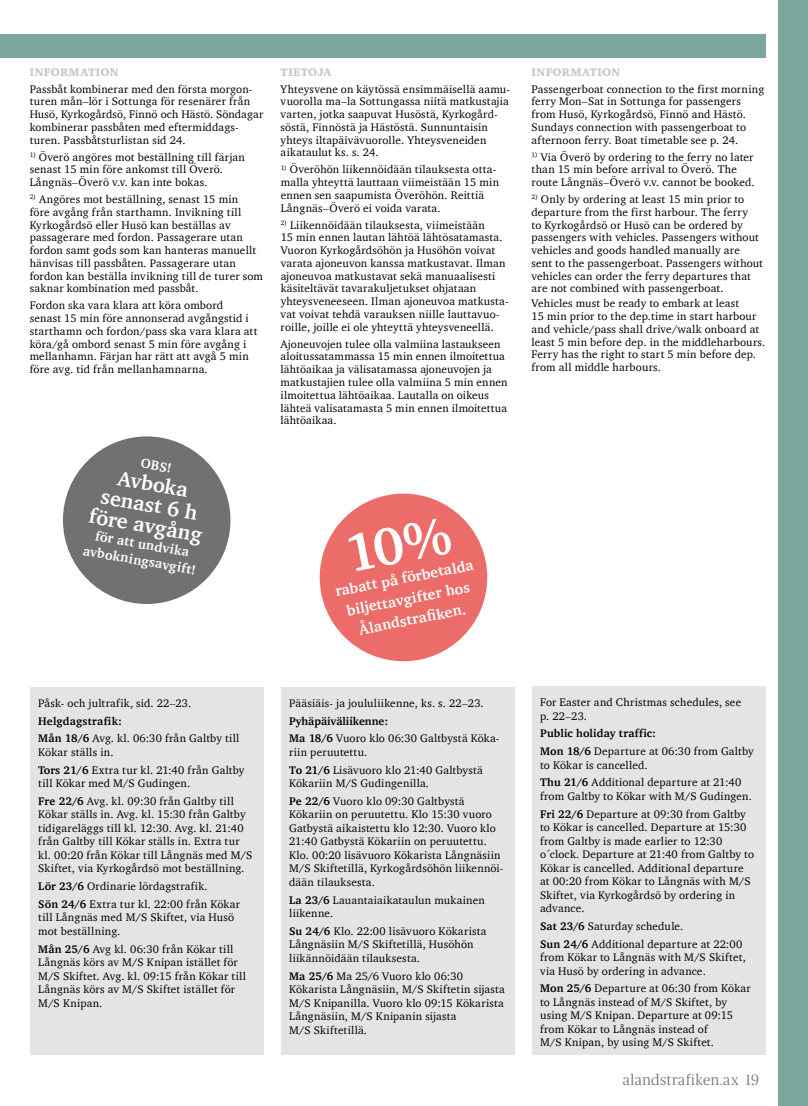
<style>
.page{position:relative;width:808px;height:1106px;background:#fff}
.page>*{position:absolute;margin:0;border:0;box-sizing:border-box;transform-origin:0 0}
.t1{font:700 21px/21px "Charter";color:#fff;text-align:center}
.t2{font:700 15px/21px "Charter";color:#fff;text-align:center}
.t3{font:300 15px "Publico Headline";letter-spacing:.045em;color:#707172}
.t4{font:700 13.5px/16.5px "Charter";color:#fff;text-align:center}
.t5{font:11.25px/12.8px "Charter";letter-spacing:.015em;color:#000}
.t6{font:700 11.25px/17.7px "Charter";letter-spacing:.015em;color:#000}
.t7{font:900 11.25px "Charter";letter-spacing:.02em;color:#c6c7c8}
.s1{font-weight:700}
.s2{font-weight:400}
</style>
<div class="page">
<div style="left:778px;top:0;width:30px;height:1106px;background:#7ca79e"></div>
<div style="left:0;top:34px;width:765px;height:23px;background:#7ca79e"></div>
<div style="left:281px;top:687px;width:233px;height:367px;background:#e3e4e4"></div>
<div style="left:531px;top:686px;width:234px;height:368px;background:#e3e4e4"></div>
<div style="left:30px;top:687px;width:234px;height:367px;background:#e3e4e4"></div>
<div style="left:63px;top:436px;width:167px;height:168px;background:#707172;border-radius:50%"></div>
<div style="left:320px;top:493px;width:167px;height:168px;background:#eb6c68;border-radius:50%"></div>
<p class="t7" style="left:30px;top:65px;width:90px">INFORMATION</p>
<p class="t5" style="left:30px;top:82px;width:235px">Passbåt kombinerar med den första morgon&shy;turen mån–lör i Sottunga för resenärer från Husö, Kyrkogårdsö, Finnö och Hästö. Söndagar kombinerar passbåten med eftermiddags&shy;turen. Passbåtsturlistan sid 24.</p>
<p class="t5" style="left:30px;top:150px;width:217px"><sup>1)</sup> Överö angöres mot beställning till färjan senast 15 min före ankomst till Överö.<br>Långnäs–Överö v.v. kan inte bokas.</p>
<p class="t5" style="left:30px;top:193px;width:235px"><sup>2)</sup> Angöres mot beställning, senast 15 min<br>före avgång från starthamn. Invikning till Kyrkogårdsö eller Husö kan beställas av passagerare med fordon. Passagerare utan fordon samt gods som kan hanteras manuellt hänvisas till passbåten. Passagerare utan fordon kan beställa invikning till de turer som saknar kombination med passbåt.</p>
<p class="t5" style="left:30px;top:299px;width:229px">Fordon ska vara klara att köra ombord<br>senast 15 min före annonserad avgångstid i starthamn och fordon/pass ska vara klara att köra/gå ombord senast 5 min före avgång i mellanhamn. Färjan har rätt att avgå 5 min före avg. tid från mellanhamnarna.</p>
<p class="t4" style="left:142px;top:454px;width:32px;rotate:10deg">OBS!</p>
<h1 class="t1" style="left:99px;top:463px;width:116px;rotate:10deg">Avboka senast 6 h före avgång</h1>
<p class="t4" style="left:87px;top:525px;width:116px;rotate:10deg">för att undvika avbokningsavgift!</p>
<p class="t7" style="left:281px;top:65px;width:52px">TIETOJA</p>
<p class="t5" style="left:281px;top:82px;width:231px">Yhteysvene on käytössä ensimmäisellä aamu&shy;vuorolla ma–la Sottungassa niitä matkustajia varten, jotka saapuvat Husöstä, Kyrkogård&shy;söstä, Finnöstä ja Hästöstä. Sunnuntaisin yhteys iltapäivävuorolle. Yhteysveneiden aikataulut ks. s. 24.</p>
<p class="t5" style="left:281px;top:163px;width:220px"><sup>1)</sup> Överöhön liikennöidään tilauksesta otta&shy;malla yhteyttä lauttaan viimeistään 15 min ennen sen saapumista Överöhön. Reittiä Långnäs–Överö ei voida varata.</p>
<p class="t5" style="left:281px;top:218px;width:229px"><sup>2)</sup> Liikennöidään tilauksesta, viimeistään<br>15 min ennen lautan lähtöä lähtösatamasta.<br>Vuoron Kyrkogårdsöhön ja Husöhön voivat varata ajoneuvon kanssa matkustavat. Ilman ajoneuvoa matkustavat sekä manuaalisesti käsiteltävät tavarakuljetukset ohjataan yhteysveneeseen. Ilman ajoneuvoa matkusta&shy;vat voivat tehdä varauksen niille lauttavuo&shy;roille, joille ei ole yhteyttä yhteysveneellä.</p>
<p class="t5" style="left:281px;top:337px;width:228px">Ajoneuvojen tulee olla valmiina lastaukseen aloitussatammassa 15 min ennen ilmoitettua lähtöaikaa ja välisatamassa ajoneuvojen ja matkustajien tulee olla valmiina 5 min ennen ilmoitettua lähtöaikaa. Lautalla on oikeus lähteä valisatamasta 5 min ennen ilmoitettua lähtöaikaa.</p>
<h2 class="t2" style="left:333px;top:581px;width:142px;rotate:-11deg">rabatt på förbetalda biljettavgifter hos<br>Ålandstrafiken.</h2>
<p class="t7" style="left:531px;top:65px;width:90px">INFORMATION</p>
<p class="t5" style="left:531px;top:82px;width:234px">Passengerboat connection to the first morning ferry Mon–Sat in Sottunga for passengers from Husö, Kyrkogårdsö, Finnö and Hästö.<br>Sundays connection with passengerboat to afternoon ferry. Boat timetable see p. 24.</p>
<p class="t5" style="left:531px;top:150px;width:225px"><sup>1)</sup> Via Överö by ordering to the ferry no later than 15 min before arrival to Överö. The route Långnäs–Överö v.v. cannot be booked.</p>
<p class="t5" style="left:531px;top:193px;width:233px"><sup>2)</sup> Only by ordering at least 15 min prior to departure from the first harbour. The ferry<br>to Kyrkogårdsö or Husö can be ordered by passengers with vehicles. Passengers without vehicles and goods handled manually are sent to the passengerboat. Passengers without vehicles can order the ferry departures that are not combined with passengerboat.</p>
<p class="t5" style="left:531px;top:297px;width:235px">Vehicles must be ready to embark at least<br>15 min prior to the dep.time in start harbour and vehicle/pass shall drive/walk onboard at least 5 min before dep. in the middleharbours.<br>Ferry has the right to start 5 min before dep. from all middle harbours.</p>
<p class="t5" style="left:38px;top:696px;width:155px">Påsk- och jultrafik, sid. 22–23.</p>
<p class="t5" style="left:38px;top:711px;width:203px;line-height:17.7px"><span class="s1">Helgdagstrafik:<br>Mån 18/6</span> Avg. kl. 06:30 från Galtby till</p>
<p class="t5" style="left:38px;top:743px;width:208px;line-height:17.7px">Kökar ställs in.<br><span class="s1">Tors 21/6</span> Extra tur kl. 21:40 från Galtby</p>
<p class="t5" style="left:38px;top:774px;width:197px;line-height:17.7px">till Kökar med M/S Gudingen.<br><span class="s1">Fre 22/6</span> Avg. kl. 09:30 från Galtby till</p>
<p class="t5" style="left:38px;top:807px;width:216px;line-height:13.5px">Kökar ställs in. Avg. kl. 15:30 från Galtby tidigareläggs till kl. 12:30. Avg. kl. 21:40 från Galtby till Kökar ställs in. Extra tur kl. 00:20 från Kökar till Långnäs med M/S Skiftet, via Kyrkogårdsö mot beställning.</p>
<p class="t5" style="left:38px;top:877px;width:203px;line-height:17.7px"><span class="s1">Lör 23/6</span> Ordinarie lördagstrafik.<br><span class="s1">Sön 24/6</span> Extra tur kl. 22:00 från Kökar</p>
<p class="t5" style="left:38px;top:910px;width:197px;line-height:13.5px">till Långnäs med M/S Skiftet, via Husö mot beställning.</p>
<p class="t5" style="left:38px;top:942px;width:209px;line-height:13.5px"><span class="s1">Mån 25/6</span> Avg kl. 06:30 från Kökar till Långnäs körs av M/S Knipan istället för M/S Skiftet. Avg. kl. 09:15 från Kökar till Långnäs körs av M/S Skiftet istället för M/S Knipan.</p>
<p class="t5" style="left:289px;top:696px;width:196px">Pääsiäis- ja joululiikenne, ks. s. 22–23.</p>
<p class="t5" style="left:289px;top:711px;width:212px;line-height:17.7px"><span class="s1">Pyhäpäiväliikenne:<br>Ma 18/6</span> Vuoro klo 06:30 Galtbystä Köka-</p>
<p class="t5" style="left:289px;top:743px;width:195px;line-height:17.7px">riin peruutettu.<br><span class="s1">To 21/6</span> Lisävuoro klo 21:40 Galtbystä</p>
<p class="t5" style="left:289px;top:774px;width:177px;line-height:17.7px">Kökariin M/S Gudingenilla.<br><span class="s1">Pe 22/6</span> Vuoro klo 09:30 Galtbystä</p>
<p class="t5" style="left:289px;top:807px;width:216px;line-height:13.5px">Kökariin on peruutettu. Klo 15:30 vuoro Gatbystä aikaistettu klo 12:30. Vuoro klo 21:40 Gatbystä Kökariin on peruutettu.<br>Klo. 00:20 lisävuoro Kökarista Långnäsiin M/S Skiftetillä, Kyrkogårdsöhön liikennöi&shy;dään tilauksesta.</p>
<p class="t5" style="left:289px;top:893px;width:197px;line-height:13.5px"><span class="s1">La 23/6</span> Lauantaiaikataulun mukainen liikenne.</p>
<p class="t5" style="left:289px;top:924px;width:199px;line-height:13.5px"><span class="s1">Su 24/6</span> Klo. 22:00 lisävuoro Kökarista<br>Långnäsiin M/S Skiftetillä, Husöhön liikännöidään tilauksesta.</p>
<p class="t5" style="left:289px;top:969px;width:217px;line-height:13.5px"><span class="s1">Ma 25/6</span> Ma 25/6 Vuoro klo 06:30<br>Kökarista Långnäsiin, M/S Skiftetin sijasta M/S Knipanilla. Vuoro klo 09:15 Kökarista Långnäsiin, M/S Knipanin sijasta<br>M/S Skiftetillä.</p>
<p class="t5" style="left:540px;top:695px;width:203px;line-height:13.5px">For Easter and Christmas schedules, see p. 22–23.</p>
<p class="t6" style="left:540px;top:724px;width:215px">Public holiday traffic:<br>Mon 18/6 <span class="s2">Departure at 06:30 from Galtby</span></p>
<p class="t5" style="left:540px;top:755px;width:203px;line-height:17.7px">to Kökar is cancelled.<br><span class="s1">Thu 21/6</span> Additional departure at 21:40</p>
<p class="t5" style="left:540px;top:787px;width:213px;line-height:17.7px">from Galtby to Kökar with M/S Gudingen.<br><span class="s1">Fri 22/6</span> Departure at 09:30 from Galtby</p>
<p class="t5" style="left:540px;top:820px;width:216px;line-height:13.5px">to Kökar is cancelled. Departure at 15:30 from Galtby is made earlier to 12:30 o´clock. Departure at 21:40 from Galtby to Kökar is cancelled. Additional departure at 00:20 from Kökar to Långnäs with M/S Skiftet, via Kyrkogårdsö by ordering in advance.</p>
<p class="t5" style="left:540px;top:917px;width:204px;line-height:17.7px"><span class="s1">Sat 23/6</span> Saturday schedule.<br><span class="s1">Sun 24/6</span> Additional departure at 22:00</p>
<p class="t5" style="left:540px;top:950px;width:207px;line-height:13.5px">from Kökar to Långnäs with M/S Skiftet, via Husö by ordering in advance.</p>
<p class="t5" style="left:540px;top:981px;width:212px;line-height:13.5px"><span class="s1">Mon 25/6</span> Departure at 06:30 from Kökar to Långnäs instead of M/S Skiftet, by using M/S Knipan. Departure at 09:15 from Kökar to Långnäs instead of<br>M/S Knipan, by using M/S Skiftet.</p>
<h2 class="t3" style="left:623px;top:1069px;width:138px">alandstrafiken.ax 19</h2>
</div>
